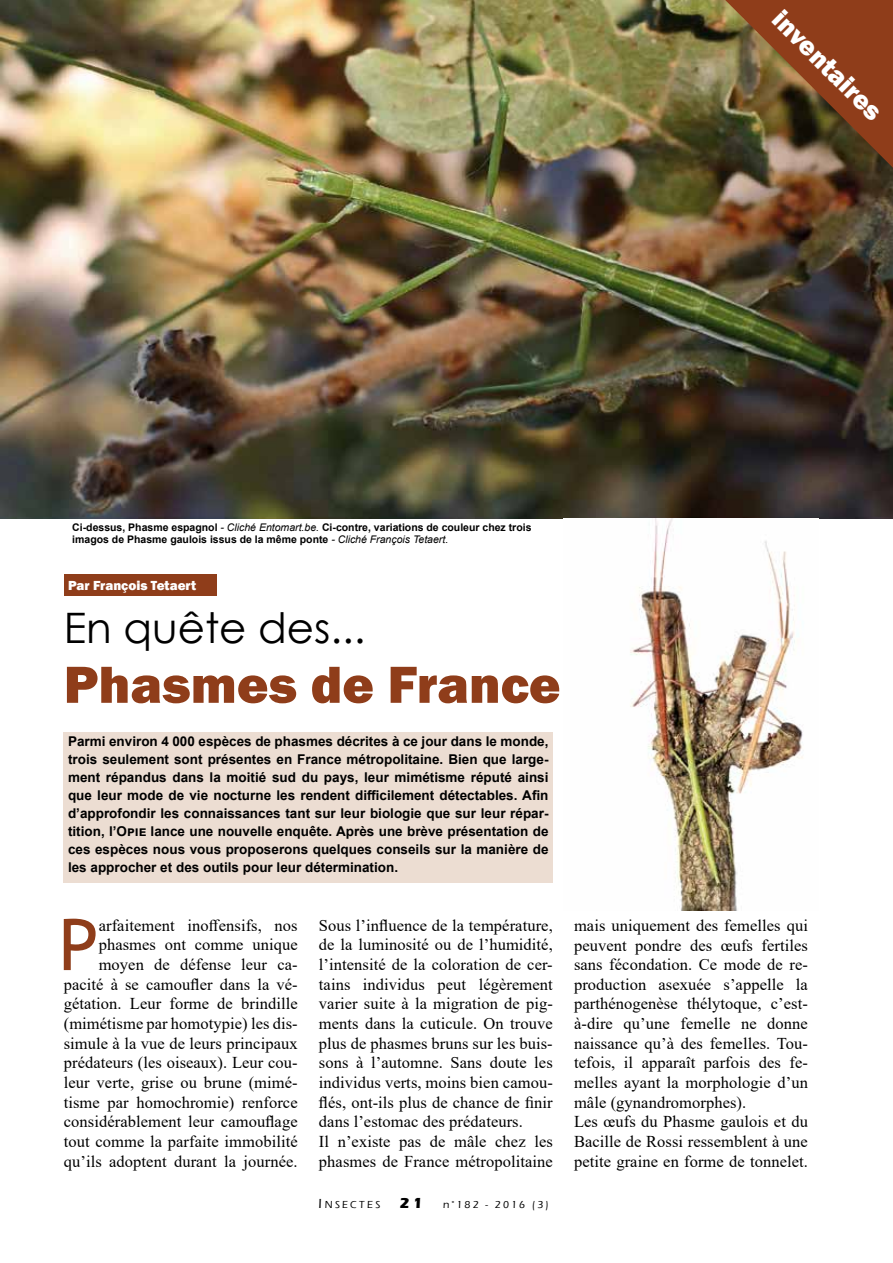
<style>
.page{position:relative;width:893px;height:1263px;background:#fff}
.page>*{position:absolute;margin:0;border:0;box-sizing:border-box;transform-origin:0 0}
.t1{font:71.4px "Trebuchet MS";color:#8f3d1a}
.t2{font:800 54px "Franklin Gothic";color:#8f3d1a}
.t3{font:42px "Century Gothic";color:#000}
.t4{font:800 27px "Franklin Gothic";color:#fff}
.t5{font:16.5px/19.6px "Times New Roman";letter-spacing:.005em;color:#000}
.t6{font:700 13.5px/18px "Arial";color:#000;text-align:justify}
.t7{font:800 13.5px "Franklin Gothic";color:#fff}
.t8{font:700 10.5px/12px "Arial";color:#000}
.t9{font:500 10.5px "Eras ITC";letter-spacing:.2em;color:#000}
.s1{font-weight:400;font-style:italic}
.s2{font-size:13.5px}
.s3{font-weight:700;font-size:15px}
</style>
<div class="page">
<div style="left:64px;top:732px;width:489px;height:150px;background:#ecddd2"></div>
<div style="left:64px;top:575px;width:153px;height:21px;background:#8f3d1a"></div>
<img style="left:0;top:0;width:893px;height:519px">
<img style="left:630px;top:519px;width:173px;height:392px">
<svg style="left:725px;top:0;width:168px;height:168px;background:#794b29"></svg>
<p class="t8" style="left:72px;top:521px;width:461px">Ci-dessus, Phasme espagnol <span class="s1">- Cliché Entomart.be.</span> Ci-contre, variations de couleur chez trois imagos de Phasme gaulois issus de la même ponte <span class="s1">- Cliché François Tetaert.</span></p>
<p class="t7" style="left:68px;top:577px;width:130px">Par François Tetaert</p>
<h3 class="t3" style="left:64px;top:598px;width:303px">En quête des...</h3>
<h2 class="t2" style="left:64px;top:650px;width:498px">Phasmes de France</h2>
<p class="t6" style="left:68px;top:733px;width:482px">Parmi environ 4 000 espèces de phasmes décrites à ce jour dans le monde, trois seulement sont présentes en France métropolitaine. Bien que large&shy;ment répandus dans la moitié sud du pays, leur mimétisme réputé ainsi que leur mode de vie nocturne les rendent difficilement détectables. Afin d’approfondir les connaissances tant sur leur biologie que sur leur répar&shy;tition, l’Opie lance une nouvelle enquête. Après une brève présentation de ces espèces nous vous proposerons quelques conseils sur la manière de les approcher et des outils pour leur détermination.</p>
<h3 class="t4" style="left:789px;top:3px;width:145px;rotate:45deg">inventaires</h3>
<h1 class="t1" style="left:59px;top:900px;width:41px">P</h1>
<p class="t5" style="left:64px;top:915px;width:235px;text-align:right">arfaitement inoffensifs, nos phasmes ont comme unique moyen de défense leur ca&shy;pacité à se camoufler dans la vé&shy;gétation. Leur forme de brindille (mimétisme par homotypie) les dis&shy;simule à la vue de leurs principaux prédateurs (les oiseaux). Leur cou&shy;leur verte, grise ou brune (mimé&shy;tisme par homochromie) renforce considérablement leur camouflage tout comme la parfaite immobilité qu’ils adoptent durant la journée.</p>
<p class="t5" style="left:319px;top:915px;width:235px">Sous l’influence de la température, de la luminosité ou de l’humidité, l’intensité de la coloration de cer&shy;tains individus peut légèrement varier suite à la migration de pig&shy;ments dans la cuticule. On trouve plus de phasmes bruns sur les buis&shy;sons à l’automne. Sans doute les individus verts, moins bien camou&shy;flés, ont-ils plus de chance de finir dans l’estomac des prédateurs.<br>Il n’existe pas de mâle chez les phasmes de France métropolitaine</p>
<p class="t5" style="left:574px;top:915px;width:235px">mais uniquement des femelles qui peuvent pondre des œufs fertiles sans fécondation. Ce mode de re&shy;production asexuée s’appelle la parthénogenèse thélytoque, c’est&shy;à-dire qu’une femelle ne donne naissance qu’à des femelles. Tou&shy;tefois, il apparaît parfois des fe&shy;melles ayant la morphologie d’un mâle (gynandromorphes).<br>Les œufs du Phasme gaulois et du<br>Bacille de Rossi ressemblent à une petite graine en forme de tonnelet.</p>
<p class="t9" style="left:318px;top:1199px;width:232px"><span class="s2">I</span>NSECTES <span class="s3">21</span> n°182 - 2016 (3)</p>
</div>
